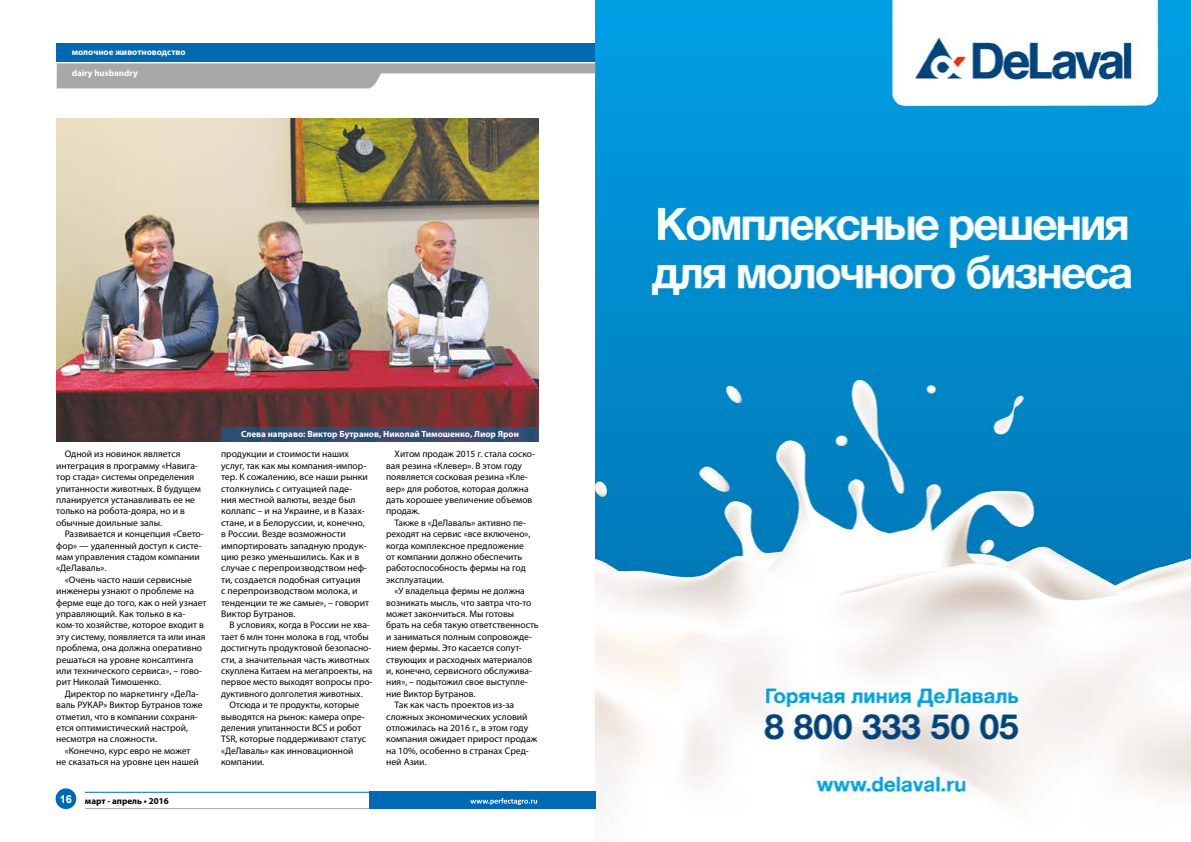
<style>
.page{position:relative;width:1191px;height:842px;background:#fff}
.page>*{position:absolute;margin:0;border:0;box-sizing:border-box;transform-origin:0 0}
.t1{font:700 11px "Arial";color:#fff}
.t2{font:9.5px/11.4px "Myriad Pro";color:#000}
.t3{font:700 9px "Myriad Pro";color:#fff}
.t4{font:700 9px "Myriad Pro";color:#000}
</style>
<div class="page">
<img style="left:595px;top:0;width:596px;height:809px">
<div style="left:57px;top:43px;width:538px;height:18px;background:#0069b4"></div>
<svg style="left:57px;top:63px;width:538px;height:25px"></svg>
<hr style="left:85px;top:808px;width:285px;height:1px;background:#a8a8a7">
<div style="left:369px;top:792px;width:226px;height:17px;background:#0069b4"></div>
<div style="left:56px;top:788px;width:20px;height:21px;background:#0069b4;border-radius:50%"></div>
<svg style="left:470px;top:798px;width:67px;height:7px"></svg>
<hr style="left:85px;top:792px;width:286px;height:1px;background:#0069b4">
<img style="left:57px;top:118px;width:481px;height:323px">
<svg style="left:221px;top:427px;width:317px;height:14px;fill:#344d72"></svg>
<p class="t3" style="left:72px;top:46px;width:115px">молочное животноводство</p>
<p class="t3" style="left:72px;top:67px;width:68px">dairy husbandry</p>
<p class="t2" style="left:56px;top:448px;width:146px;text-indent:9px">Одной из новинок является интеграция в программу «Навига&shy;тор стада» системы определения упитанности животных. В будущем планируется устанавливать ее не только на робота-дояра, но и в обычные доильные залы.</p>
<p class="t2" style="left:56px;top:528px;width:149px;text-indent:9px">Развивается и концепция «Свето&shy;фор» — удаленный доступ к систе&shy;мам управления стадом компании «ДеЛаваль».</p>
<p class="t2" style="left:56px;top:574px;width:152px;text-indent:9px">«Очень часто наши сервисные инженеры узнают о проблеме на ферме еще до того, как о ней узнает управляющий. Как только в ка&shy;ком-то хозяйстве, которое входит в эту систему, появляется та или иная проблема, она должна оперативно решаться на уровне консалтинга или технического сервиса», – гово&shy;рит Николай Тимошенко.</p>
<p class="t2" style="left:56px;top:688px;width:148px;text-indent:9px">Директор по маркетингу «ДеЛа&shy;валь РУКАР» Виктор Бутранов тоже отметил, что в компании сохраня&shy;ется оптимистический настрой, несмотря на сложности.</p>
<p class="t2" style="left:56px;top:745px;width:144px;text-align:center">«Конечно, курс евро не может<br>не сказаться на уровне цен нашей</p>
<p class="t1" style="left:60px;top:791px;width:14px">16</p>
<p class="t4" style="left:85px;top:795px;width:85px">март - апрель • 2016</p>
<p class="t3" style="left:241px;top:428px;width:279px">Слева направо: Виктор Бутранов, Николай Тимошенко, Лиор Ярон</p>
<p class="t2" style="left:221px;top:448px;width:150px">продукции и стоимости наших услуг, так как мы компания-импор&shy;тер. К сожалению, все наши рынки столкнулись с ситуацией паде&shy;ния местной валюты, везде был коллапс – и на Украине, и в Казах&shy;стане, и в Белоруссии, и, конечно, в России. Везде возможности импортировать западную продук&shy;цию резко уменьшились. Как и в случае с перепроизводством неф&shy;ти, создается подобная ситуация<br>с перепроизводством молока, и тенденции те же самые», – говорит<br>Виктор Бутранов.</p>
<p class="t2" style="left:221px;top:619px;width:153px;text-indent:9px">В условиях, когда в России не хва&shy;тает 6 млн тонн молока в год, чтобы достигнуть продуктовой безопасно&shy;сти, а значительная часть животных скуплена Китаем на мегапроекты, на первое место выходят вопросы про&shy;дуктивного долголетия животных.</p>
<p class="t2" style="left:221px;top:699px;width:146px;text-indent:9px">Отсюда и те продукты, которые выводятся на рынок: камера опре&shy;деления упитанности BCS и робот<br>TSR, которые поддерживают статус «ДеЛаваль» как инновационной компании.</p>
<p class="t2" style="left:386px;top:448px;width:150px;text-indent:9px">Хитом продаж 2015 г. стала соско&shy;вая резина «Клевер». В этом году появляется сосковая резина «Кле&shy;вер» для роботов, которая должна дать хорошее увеличение объемов продаж.</p>
<p class="t2" style="left:386px;top:517px;width:146px;text-indent:9px">Также в «ДеЛаваль» активно пе&shy;реходят на сервис «все включено», когда комплексное предложение от компании должно обеспечить работоспособность фермы на год эксплуатации.</p>
<p class="t2" style="left:395px;top:585px;width:132px">«У владельца фермы не должна</p>
<p class="t2" style="left:386px;top:597px;width:147px">возникать мысль, что завтра что-то</p>
<p class="t2" style="left:386px;top:608px;width:129px">может закончиться. Мы готовы</p>
<p class="t2" style="left:386px;top:619px;width:154px">брать на себя такую ответственность</p>
<p class="t2" style="left:386px;top:631px;width:147px">и заниматься полным сопровожде-</p>
<p class="t2" style="left:386px;top:642px;width:137px">нием фермы. Это касается сопут-</p>
<p class="t2" style="left:386px;top:654px;width:147px">ствующих и расходных материалов</p>
<p class="t2" style="left:386px;top:665px;width:147px">и, конечно, сервисного обслужива-</p>
<p class="t2" style="left:386px;top:676px;width:143px">ния», – подытожил свое выступле-</p>
<p class="t2" style="left:386px;top:688px;width:91px">ние Виктор Бутранов.</p>
<p class="t2" style="left:395px;top:699px;width:121px">Так как часть проектов из-за</p>
<p class="t2" style="left:386px;top:711px;width:143px">сложных экономических условий</p>
<p class="t2" style="left:386px;top:722px;width:144px">отложилась на 2016 г., в этом году</p>
<p class="t2" style="left:386px;top:733px;width:153px">компания ожидает прирост продаж</p>
<p class="t2" style="left:386px;top:745px;width:144px">на 10%, особенно в странах Сред-</p>
<p class="t2" style="left:386px;top:756px;width:42px">ней Азии.</p>
</div>
